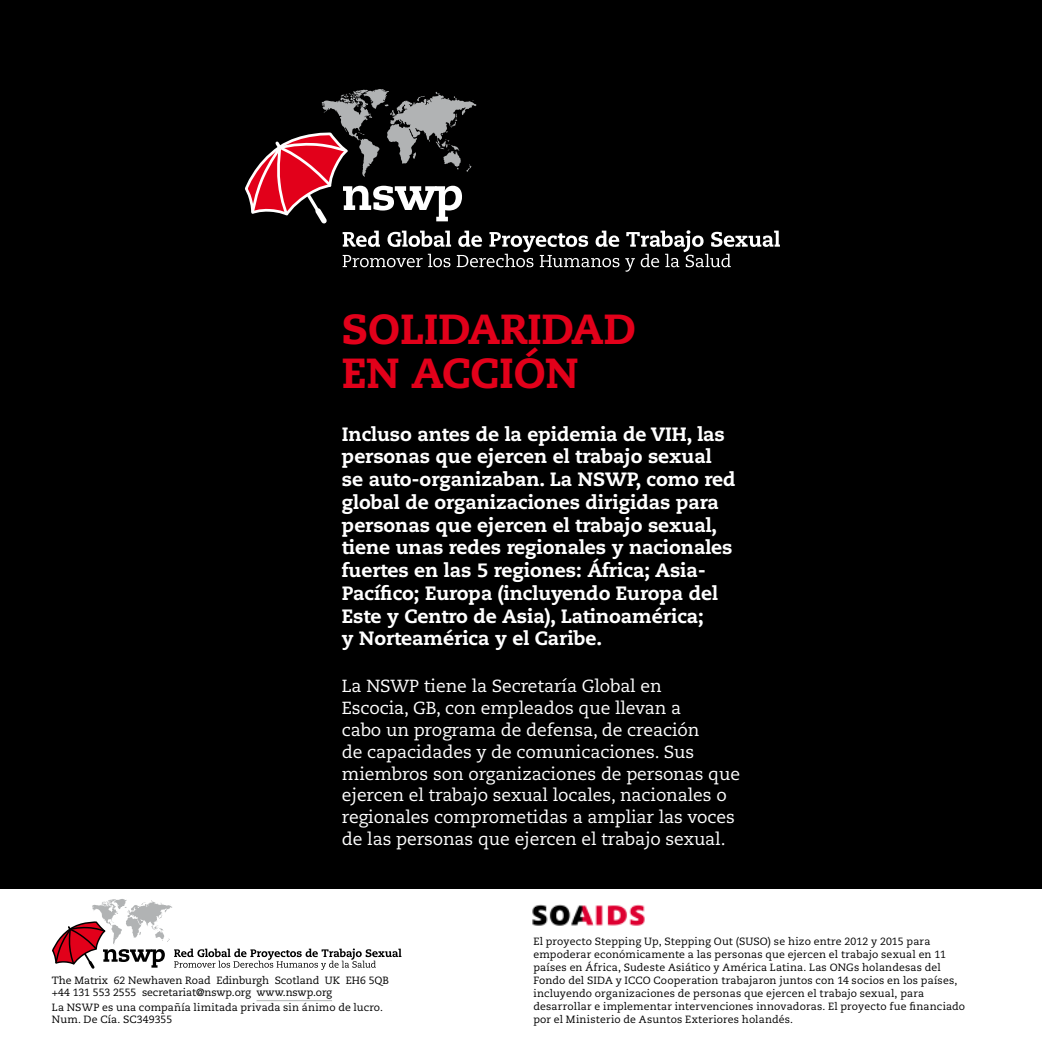
<style>
.page{position:relative;width:1042px;height:1042px;background:#fff}
.page>*{position:absolute;margin:0;border:0;box-sizing:border-box;transform-origin:0 0}
.t1{font:800 42px/43.8px "Caecilia LT";letter-spacing:-.005em;color:#e2001a}
.t2{font:800 19.25px/22.8px "Caecilia LT";letter-spacing:-.005em;color:#fff}
.t3{font:17.5px/21.9px "Caecilia LT";letter-spacing:-.005em;color:#fff}
.t4{font:10.5px/13.1px "Caecilia LT";letter-spacing:.01em;color:#000}
</style>
<div class="page">
<div style="left:0;top:0;width:1042px;height:888px;background:#000"></div>
<img style="left:532px;top:904px;width:113px;height:22px">
<hr style="left:256px;top:1000px;width:76px;height:1px;background:#b1b3b4">
<svg style="left:52px;top:899px;width:349px;height:71px"></svg>
<svg style="left:245px;top:89px;width:535px;height:183px"></svg>
<h1 class="t1" style="left:342px;top:308px;width:295px">SOLIDARIDAD<br>EN ACCIÓN</h1>
<p class="t2" style="left:342px;top:422px;width:395px">Incluso antes de la epidemia de VIH, las personas que ejercen el trabajo sexual se auto-organizaban. La NSWP, como red global de organizaciones dirigidas para personas que ejercen el trabajo sexual, tiene unas redes regionales y nacionales fuertes en las 5 regiones: África; Asia-Pacífico; Europa (incluyendo Europa del Este y Centro de Asia), Latinoamérica;<br>y Norteamérica y el Caribe.</p>
<p class="t3" style="left:342px;top:675px;width:400px">La NSWP tiene la Secretaría Global en<br>Escocia, GB, con empleados que llevan a<br>cabo un programa de defensa, de creación<br>de capacidades y de comunicaciones. Sus miembros son organizaciones de personas que ejercen el trabajo sexual locales, nacionales o regionales comprometidas a ampliar las voces de las personas que ejercen el trabajo sexual.</p>
<p class="t4" style="left:52px;top:974px;width:338px;line-height:12.2px">The Matrix 62 Newhaven Road Edinburgh Scotland UK EH6 5QB +44 131 553 2555 secretariat@nswp.org www.nswp.org</p>
<p class="t4" style="left:52px;top:1001px;width:332px;line-height:12.2px">La NSWP es una compañía limitada privada sin ánimo de lucro.<br>Num. De Cía. SC349355</p>
<p class="t4" style="left:533px;top:934px;width:433px">El proyecto Stepping Up, Stepping Out (SUSO) se hizo entre 2012 y 2015 para empoderar económicamente a las personas que ejercen el trabajo sexual en 11 países en África, Sudeste Asiático y América Latina. Las ONGs holandesas del Fondo del SIDA y ICCO Cooperation trabajaron juntos con 14 socios en los países, incluyendo organizaciones de personas que ejercen el trabajo sexual, para desarrollar e implementar intervenciones innovadoras. El proyecto fue financiado por el Ministerio de Asuntos Exteriores holandés.</p>
</div>
